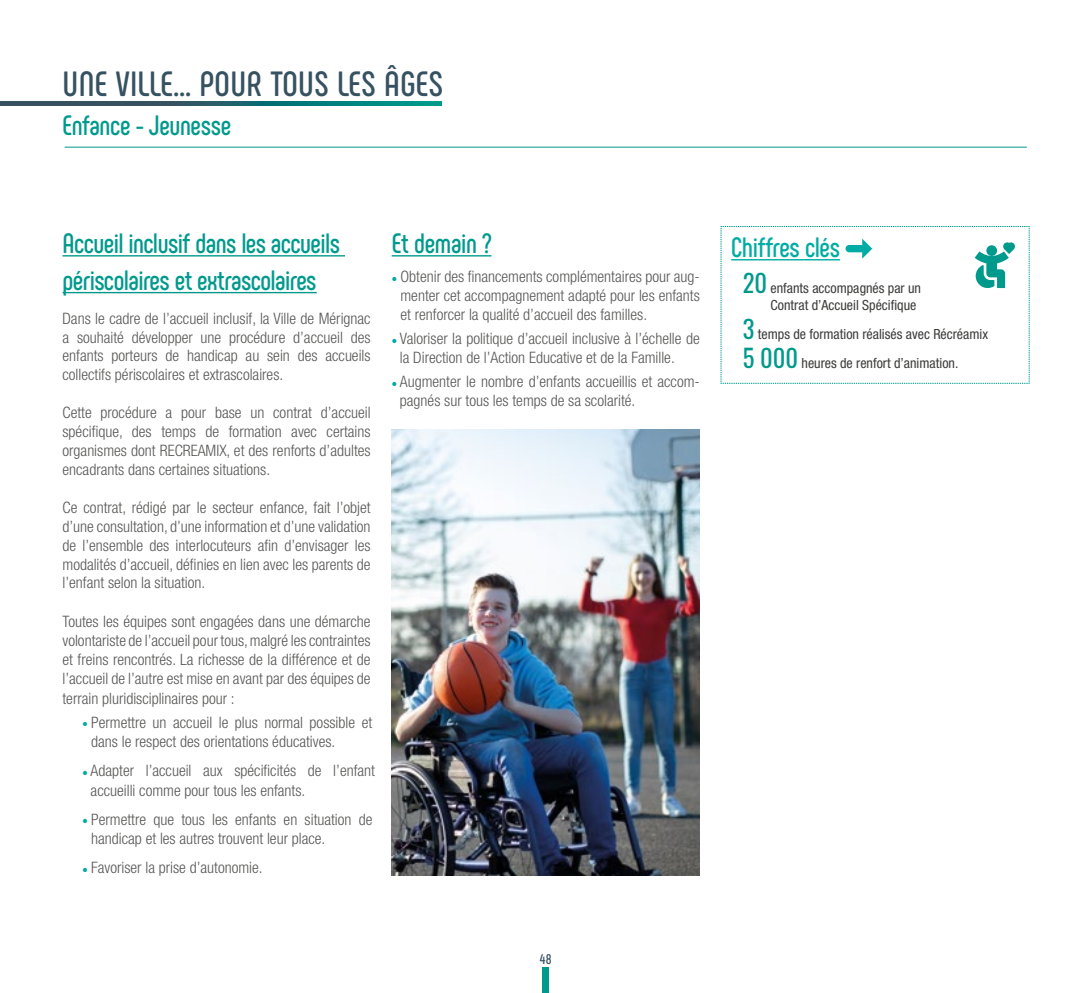
<style>
.page{position:relative;width:1092px;height:993px;background:#fff}
.page>*{position:absolute;margin:0;border:0;box-sizing:border-box;transform-origin:0 0}
.t1{font:700 35px "Phenomena";letter-spacing:.01em;color:#365261}
.t2{font:700 28px/36.8px "Phenomena";letter-spacing:-.02em;color:#009a8d;scale:.96 1}
.t3{font:700 28px "Phenomena";letter-spacing:-.015em;color:#00aca3;scale:.96 1}
.t4{font:300 condensed 15.75px/18.9px "Helvetica Neue LT Std";color:#575756;text-align:justify}
.t5{font:condensed 14px/16.8px "Helvetica Neue LT Std";color:#3c3c3b}
.t6{font:700 14px "Phenomena";color:#365261}
.s1{font-family:"Phenomena";font-weight:700;font-stretch:normal;font-size:28px;color:#00aca3}
.s2{font-size:15.75px;color:#fff}
.s3{font-family:"Oswald";font-stretch:normal;font-size:24.5px;color:#009a8d}
</style>
<div class="page">
<hr style="left:62px;top:255px;width:283px;height:1px;background:#009a8d">
<hr style="left:62px;top:292px;width:255px;height:1px;background:#009a8d">
<hr style="left:391px;top:255px;width:100px;height:1px;background:#009a8d">
<img style="left:391px;top:429px;width:308px;height:446px">
<div style="left:542px;top:967px;width:6px;height:25px;background:#009a8d"></div>
<hr style="left:65px;top:147px;width:961px;height:1px;background:#009a8d">
<svg style="left:0;top:102px;width:441px;height:3px"></svg>
<svg style="left:720px;top:226px;width:309px;height:158px"></svg>
<h1 class="t1" style="left:62px;top:63px;width:382px">UNE VILLE… POUR TOUS LES ÂGES</h1>
<h2 class="t2" style="left:62px;top:106px;width:177px">Enfance - Jeunesse</h2>
<h2 class="t2" style="left:62px;top:225px;width:291px">Accueil inclusif dans les accueils périscolaires et extrascolaires</h2>
<p class="t4" style="left:62px;top:308px;width:309px">Dans le cadre de l’accueil inclusif, la Ville de Mérignac a souhaité développer une procédure d’accueil des enfants porteurs de handicap au sein des accueils collectifs périscolaires et extrascolaires.</p>
<p class="t4" style="left:62px;top:403px;width:309px">Cette procédure a pour base un contrat d’accueil spécifique, des temps de formation avec certains organismes dont RECREAMIX, et des renforts d’adultes encadrants dans certaines situations.</p>
<p class="t4" style="left:62px;top:497px;width:309px">Ce contrat, rédigé par le secteur enfance, fait l’objet d’une consultation, d’une information et d’une validation de l’ensemble des interlocuteurs afin d’envisager les modalités d’accueil, définies en lien avec les parents de l’enfant selon la situation.</p>
<p class="t4" style="left:62px;top:611px;width:309px">Toutes les équipes sont engagées dans une démarche volontariste de l’accueil pour tous, malgré les contraintes et freins rencontrés. La richesse de la différence et de l’accueil de l’autre est mise en avant par des équipes de terrain pluridisciplinaires pour :</p>
<p class="t4" style="left:91px;top:712px;width:282px;text-indent:-9px"><span class="s1">•</span> Permettre un accueil le plus normal possible et dans le respect des orientations éducatives.</p>
<p class="t4" style="left:91px;top:760px;width:286px;text-indent:-8px"><span class="s1">•</span> Adapter l’accueil aux spécificités de l’enfant accueilli comme pour tous les enfants.</p>
<p class="t4" style="left:91px;top:809px;width:283px;text-indent:-9px"><span class="s1">•</span> Permettre que tous les enfants en situation de handicap et les autres trouvent leur place.</p>
<p class="t4" style="left:82px;top:857px;width:182px"><span class="s1">•</span> Favoriser la prise d’autonomie.</p>
<h2 class="t2" style="left:391px;top:225px;width:105px">Et demain ?</h2>
<p class="t4" style="left:400px;top:267px;width:301px;text-indent:-9px"><span class="s1">•</span> Obtenir des financements complémentaires pour aug&shy;menter cet accompagnement adapté pour les enfants et renforcer la qualité d’accueil des familles.</p>
<p class="t4" style="left:400px;top:329px;width:301px;text-indent:-8px"><span class="s1">•</span> Valoriser la politique d’accueil inclusive à l’échelle de la Direction de l’Action Educative et de la Famille.</p>
<p class="t4" style="left:400px;top:372px;width:301px;text-indent:-8px"><span class="s1">•</span> Augmenter le nombre d’enfants accueillis et accom&shy;pagnés sur tous les temps de sa scolarité.</p>
<p class="t6" style="left:540px;top:950px;width:13px">48</p>
<h2 class="t3" style="left:731px;top:230px;width:115px">Chiffres clés</h2>
<p class="t5" style="left:770px;top:279px;width:152px;text-indent:-39px"><span class="s2">•</span> <span class="s3">20</span> enfants accompagnés par un<br>Contrat d’Accueil Spécifique</p>
<p class="t5" style="left:731px;top:325px;width:258px"><span class="s2">•</span> <span class="s3">3</span> temps de formation réalisés avec Récréamix</p>
<p class="t5" style="left:731px;top:355px;width:229px"><span class="s2">•</span> <span class="s3">5 000</span> heures de renfort d’animation.</p>
</div>
